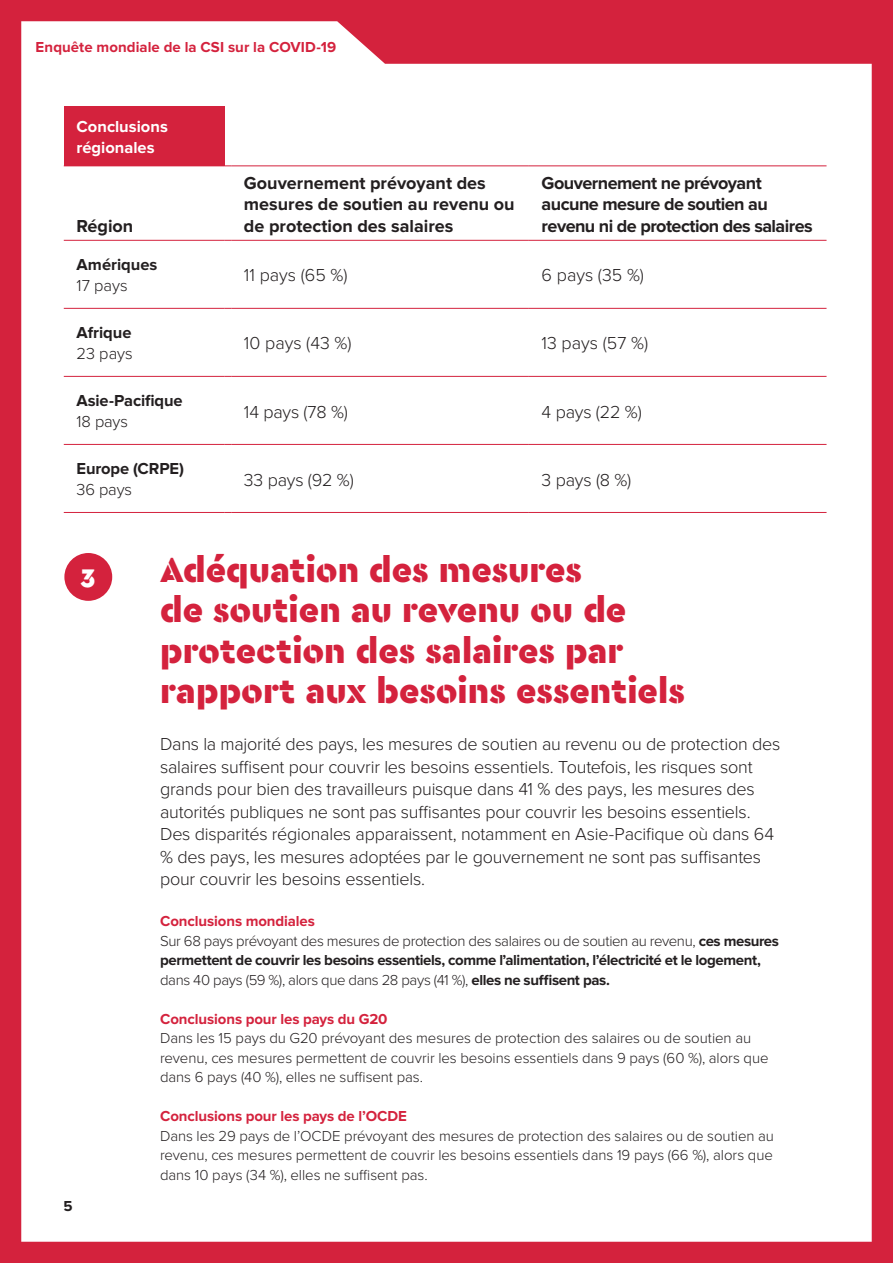
<style>
.page{position:relative;width:893px;height:1263px;background:#d4223d}
.page>*{position:absolute;margin:0;border:0;box-sizing:border-box;transform-origin:0 0}
.t1{font:900 36px/40.5px "Cera Stencil PRO";color:#d4223d}
.t2{font:900 27px "Cera Stencil PRO";color:#fff}
.t3{font:300 18px/22.5px "Proxima Nova";letter-spacing:-.015em;color:#231f20}
.t4{font:700 18px/21.6px "Proxima Nova";letter-spacing:-.015em;color:#231f20}
.t5{font:700 16.5px "Proxima Nova";letter-spacing:-.005em;color:#231f20}
.t6{font:300 16.5px "Proxima Nova";color:#231f20}
.t7{font:700 16.5px/21px "Proxima Nova";color:#fff}
.t8{font:300 15px/19.5px "Proxima Nova";letter-spacing:-.005em;color:#231f20}
.t9{font:700 15px/19.5px "Proxima Nova";letter-spacing:-.025em;color:#231f20}
.t10{font:700 15px "Proxima Nova";letter-spacing:-.005em;color:#d4223d}
.s1{font-weight:300}
</style>
<div class="page">
<div style="left:21px;top:21px;width:851px;height:1221px;background:#fff"></div>
<div style="left:64px;top:106px;width:161px;height:60px;background:#d4223d"></div>
<hr style="left:64px;top:308px;width:161px;height:1px;background:#d4223d">
<hr style="left:231px;top:308px;width:298px;height:1px;background:#d4223d">
<hr style="left:529px;top:308px;width:297px;height:1px;background:#d4223d">
<hr style="left:64px;top:376px;width:161px;height:1px;background:#d4223d">
<hr style="left:231px;top:376px;width:298px;height:1px;background:#d4223d">
<hr style="left:529px;top:376px;width:297px;height:1px;background:#d4223d">
<hr style="left:64px;top:444px;width:161px;height:1px;background:#d4223d">
<hr style="left:231px;top:444px;width:298px;height:1px;background:#d4223d">
<hr style="left:529px;top:444px;width:297px;height:1px;background:#d4223d">
<hr style="left:64px;top:512px;width:161px;height:1px;background:#d4223d">
<hr style="left:231px;top:512px;width:298px;height:1px;background:#d4223d">
<hr style="left:529px;top:512px;width:297px;height:1px;background:#d4223d">
<hr style="left:231px;top:165px;width:298px;height:1px;background:#d4223d">
<hr style="left:529px;top:165px;width:297px;height:1px;background:#d4223d">
<hr style="left:64px;top:240px;width:161px;height:1px;background:#d4223d">
<hr style="left:231px;top:240px;width:298px;height:1px;background:#d4223d">
<hr style="left:529px;top:240px;width:297px;height:1px;background:#d4223d">
<div style="left:64px;top:553px;width:48px;height:48px;background:#d4223d;border-radius:50%"></div>
<p class="t10" style="left:36px;top:39px;width:302px">Enquête mondiale de la CSI sur la COVID-19</p>
<p class="t7" style="left:77px;top:116px;width:93px">Conclusions régionales</p>
<p class="t4" style="left:77px;top:215px;width:58px">Région</p>
<p class="t5" style="left:77px;top:255px;width:82px">Amériques</p>
<p class="t6" style="left:77px;top:276px;width:53px">17 pays</p>
<p class="t5" style="left:77px;top:323px;width:56px">Afrique</p>
<p class="t6" style="left:77px;top:344px;width:58px">23 pays</p>
<p class="t5" style="left:77px;top:391px;width:108px">Asie-Pacifique</p>
<p class="t6" style="left:77px;top:412px;width:53px">18 pays</p>
<p class="t5" style="left:77px;top:459px;width:109px">Europe (CRPE)</p>
<p class="t6" style="left:77px;top:480px;width:57px">36 pays</p>
<p class="t4" style="left:244px;top:172px;width:272px">Gouvernement prévoyant des mesures de soutien au revenu ou de protection des salaires</p>
<p class="t4" style="left:542px;top:172px;width:273px">Gouvernement ne prévoyant aucune mesure de soutien au revenu ni de protection des salaires</p>
<p class="t3" style="left:244px;top:264px;width:105px">11 pays (65 %)</p>
<p class="t3" style="left:542px;top:264px;width:104px">6 pays (35 %)</p>
<p class="t3" style="left:244px;top:332px;width:109px">10 pays (43 %)</p>
<p class="t3" style="left:542px;top:332px;width:108px">13 pays (57 %)</p>
<p class="t3" style="left:244px;top:400px;width:105px">14 pays (78 %)</p>
<p class="t3" style="left:542px;top:400px;width:102px">4 pays (22 %)</p>
<p class="t3" style="left:244px;top:468px;width:111px">33 pays (92 %)</p>
<p class="t3" style="left:542px;top:468px;width:91px">3 pays (8 %)</p>
<p class="t2" style="left:81px;top:557px;width:16px">3</p>
<p class="t9" style="left:63px;top:1196px;width:11px">5</p>
<p class="t1" style="left:160px;top:548px;width:526px">Adéquation des mesures<br>de soutien au revenu ou de protection des salaires par rapport aux besoins essentiels</p>
<p class="t3" style="left:160px;top:733px;width:622px">Dans la majorité des pays, les mesures de soutien au revenu ou de protection des salaires suffisent pour couvrir les besoins essentiels. Toutefois, les risques sont grands pour bien des travailleurs puisque dans 41 % des pays, les mesures des autorités publiques ne sont pas suffisantes pour couvrir les besoins essentiels.<br>Des disparités régionales apparaissent, notamment en Asie-Pacifique où dans 64 % des pays, les mesures adoptées par le gouvernement ne sont pas suffisantes pour couvrir les besoins essentiels.</p>
<p class="t10" style="left:160px;top:912px;width:156px">Conclusions mondiales</p>
<p class="t9" style="left:160px;top:931px;width:620px"><span class="s1">Sur 68 pays prévoyant des mesures de protection des salaires ou de soutien au revenu,</span> ces mesures permettent de couvrir les besoins essentiels, comme l’alimentation, l’électricité et le logement, <span class="s1">dans 40 pays (59 %), alors que dans 28 pays (41 %),</span> elles ne suffisent pas.</p>
<p class="t10" style="left:160px;top:1010px;width:229px">Conclusions pour les pays du G20</p>
<p class="t8" style="left:160px;top:1028px;width:610px">Dans les 15 pays du G20 prévoyant des mesures de protection des salaires ou de soutien au revenu, ces mesures permettent de couvrir les besoins essentiels dans 9 pays (60 %), alors que dans 6 pays (40 %), elles ne suffisent pas.</p>
<p class="t10" style="left:160px;top:1107px;width:248px">Conclusions pour les pays de l’OCDE</p>
<p class="t8" style="left:160px;top:1126px;width:615px;text-align:justify">Dans les 29 pays de l’OCDE prévoyant des mesures de protection des salaires ou de soutien au revenu, ces mesures permettent de couvrir les besoins essentiels dans 19 pays (66 %), alors que dans 10 pays (34 %), elles ne suffisent pas.</p>
</div>
